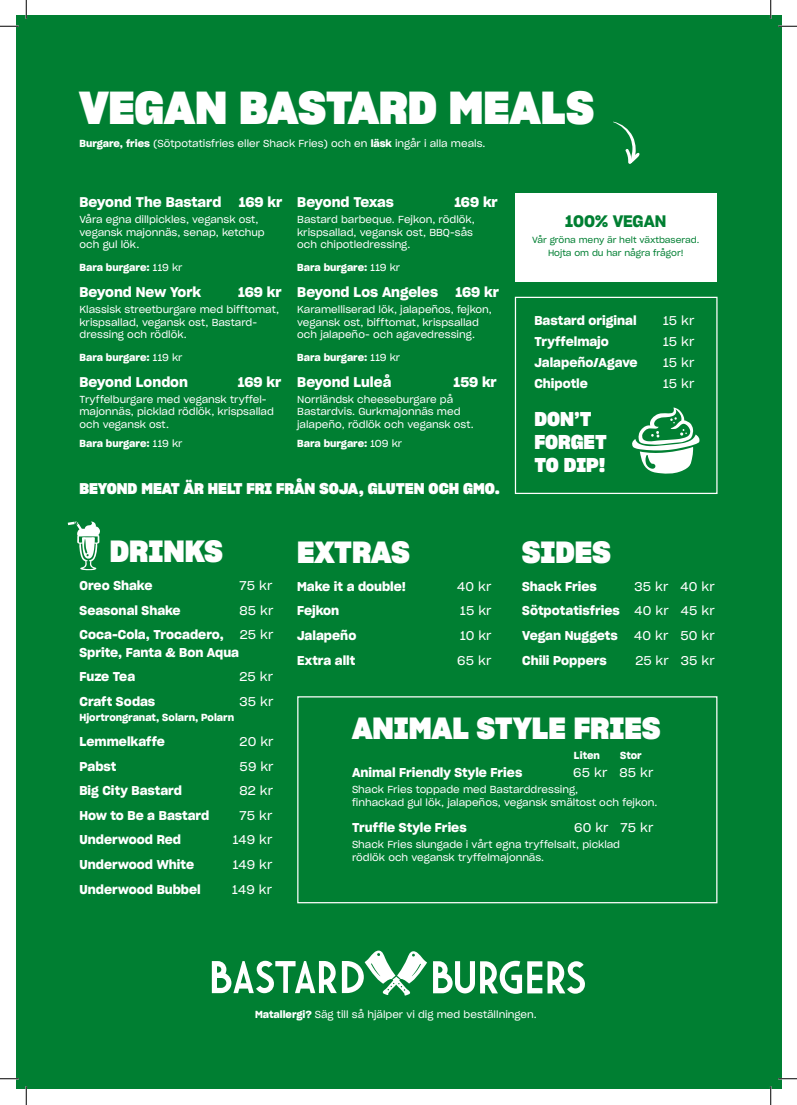
<style>
.page{position:relative;width:797px;height:1105px;background:#fff}
.page>*{position:absolute;margin:0;border:0;box-sizing:border-box;transform-origin:0 0}
.BB_Huvudrubrik_nivå{font:45px "Sharp Grotesk Bold 20";color:#fff}
.BB_Rubrik_nivå_3_Vit{font:29.88px "Sharp Grotesk Bold 20";color:#fff}
.BB_Effekttext_3_vit{font:19.5px/23.4px "Sharp Grotesk Bold 20";color:#fff}
.BB_Rubrik_nivå_3_grö{font:16.25px "Sharp Grotesk Sm Bold 20";letter-spacing:-.005em;color:#007f32}
.BB_Huvudrubrik_nivå-2{font:15.12px "Sharp Grotesk Bold 20";color:#fff}
.BB_Rubrik_nivå_4_Vit{font:13.75px "Sharp Grotesk Sm Bold 20";color:#fff}
.BB_Rubrik_nivå_4_Vit-2{font:12.5px "Sharp Grotesk Sm Bold 20";color:#fff}
.BB_Rubrik_nivå_4_Vit-3{font:12.5px "Sharp Grotesk Book 20";letter-spacing:.015em;color:#fff}
.BB_Brödtext_vit{font:10px/12.5px "Sharp Grotesk Book 20";color:#fff}
.BB_brödtext{font:10px "Sharp Grotesk Book 20";color:#fff}
.BB_Brödtext_vit-2{font:10px "Sharp Grotesk Sm Bold 20";color:#fff}
.BB_Underrubrik_fet_v{font:10px "Sharp Grotesk Sm Bold 20";color:#fff}
.BB_Underrubrik_fet{font:10px "Sharp Grotesk Sm Bold 20";color:#fff}
.BB_Brödtext_grön{font:8.75px/12.5px "Sharp Grotesk Book 20";color:#007f32;text-align:center}
.s1{font-family:"Sharp Grotesk Sm Bold 20"}
.s2{font-family:"Sharp Grotesk Book 20"}
</style>
<div class="page">
<div style="left:16px;top:16px;width:765px;height:1073px;background:#007f32"></div>
<svg style="left:632px;top:407px;width:68px;height:67px"></svg>
<div style="left:515px;top:297px;width:202px;height:197px;border:1px solid #fff"></div>
<div style="left:297px;top:696px;width:420px;height:207px;border:1px solid #fff"></div>
<div style="left:515px;top:193px;width:202px;height:88px;background:#fff"></div>
<svg style="left:433px;top:961px;width:152px;height:33px"></svg>
<svg style="left:212px;top:950px;width:215px;height:46px"></svg>
<svg style="left:613px;top:122px;width:26px;height:42px"></svg>
<svg style="left:68px;top:521px;width:32px;height:49px"></svg>
<svg style="left:0;top:25px;width:19px;height:2px"></svg>
<svg style="left:778px;top:25px;width:19px;height:2px"></svg>
<svg style="left:0;top:1078px;width:19px;height:1px"></svg>
<svg style="left:778px;top:1078px;width:19px;height:1px"></svg>
<svg style="left:25px;top:0;width:2px;height:19px"></svg>
<svg style="left:25px;top:1086px;width:2px;height:19px"></svg>
<svg style="left:770px;top:0;width:1px;height:19px"></svg>
<svg style="left:770px;top:1086px;width:1px;height:19px"></svg>
<p class="BB_Huvudrubrik_nivå" style="left:79px;top:73px;width:516px">VEGAN BASTARD MEALS</p>
<p class="BB_brödtext" style="left:79px;top:136px;width:407px"><span class="s1">Burgare, fries</span> (Sötpotatisfries eller Shack Fries) och en <span class="s1">läsk</span> ingår i alla meals.</p>
<p class="BB_Rubrik_nivå_4_Vit" style="left:79px;top:191px;width:143px">Beyond The Bastard</p>
<p class="BB_Rubrik_nivå_4_Vit" style="left:239px;top:191px;width:45px">169 kr</p>
<p class="BB_Brödtext_vit" style="left:79px;top:213px;width:187px">Våra egna dillpickles, vegansk ost, vegansk majonnäs, senap, ketchup och gul lök.</p>
<p class="BB_Brödtext_vit-2" style="left:79px;top:259px;width:104px">Bara burgare: <span class="s2">119 kr</span></p>
<p class="BB_Rubrik_nivå_4_Vit" style="left:79px;top:281px;width:123px">Beyond New York</p>
<p class="BB_Rubrik_nivå_4_Vit" style="left:238px;top:281px;width:45px">169 kr</p>
<p class="BB_Brödtext_vit" style="left:79px;top:303px;width:201px">Klassisk streetburgare med bifftomat, krispsallad, vegansk ost, Bastard&shy;dressing och rödlök.</p>
<p class="BB_Brödtext_vit-2" style="left:79px;top:349px;width:104px">Bara burgare: <span class="s2">119 kr</span></p>
<p class="BB_Rubrik_nivå_4_Vit" style="left:79px;top:371px;width:110px">Beyond London</p>
<p class="BB_Rubrik_nivå_4_Vit" style="left:238px;top:371px;width:45px">169 kr</p>
<p class="BB_Brödtext_vit" style="left:79px;top:393px;width:196px">Tryffelburgare med vegansk tryffel&shy;majonnäs, picklad rödlök, krispsallad och vegansk ost.</p>
<p class="BB_Brödtext_vit-2" style="left:79px;top:435px;width:104px">Bara burgare: <span class="s2">119 kr</span></p>
<p class="BB_Rubrik_nivå_4_Vit" style="left:297px;top:191px;width:98px">Beyond Texas</p>
<p class="BB_Rubrik_nivå_4_Vit" style="left:454px;top:191px;width:45px">169 kr</p>
<p class="BB_Brödtext_vit" style="left:297px;top:213px;width:179px">Bastard barbeque. Fejkon, rödlök, krispsallad, vegansk ost, BBQ-sås och chipotledressing.</p>
<p class="BB_Brödtext_vit-2" style="left:297px;top:259px;width:104px">Bara burgare: <span class="s2">119 kr</span></p>
<p class="BB_Rubrik_nivå_4_Vit" style="left:297px;top:281px;width:142px">Beyond Los Angeles</p>
<p class="BB_Rubrik_nivå_4_Vit" style="left:455px;top:281px;width:45px">169 kr</p>
<p class="BB_Brödtext_vit" style="left:297px;top:303px;width:196px">Karamelliserad lök, jalapeños, fejkon, vegansk ost, bifftomat, krispsallad och jalapeño- och agavedressing.</p>
<p class="BB_Brödtext_vit-2" style="left:297px;top:349px;width:104px">Bara burgare: <span class="s2">119 kr</span></p>
<p class="BB_Rubrik_nivå_4_Vit" style="left:297px;top:371px;width:96px">Beyond Luleå</p>
<p class="BB_Rubrik_nivå_4_Vit" style="left:453px;top:371px;width:45px">159 kr</p>
<p class="BB_Brödtext_vit" style="left:297px;top:393px;width:178px">Norrländsk cheeseburgare på<br>Bastardvis. Gurkmajonnäs med jalapeño, rödlök och vegansk ost.</p>
<p class="BB_Brödtext_vit-2" style="left:297px;top:435px;width:106px">Bara burgare: <span class="s2">109 kr</span></p>
<p class="BB_Huvudrubrik_nivå-2" style="left:79px;top:477px;width:422px">BEYOND MEAT ÄR HELT FRI FRÅN SOJA, GLUTEN OCH GMO.</p>
<p class="BB_Rubrik_nivå_3_grö" style="left:565px;top:208px;width:102px">100% VEGAN</p>
<p class="BB_Brödtext_grön" style="left:532px;top:233px;width:169px">Vår gröna meny är helt växtbaserad.<br>Hojta om du har några frågor!</p>
<p class="BB_Rubrik_nivå_4_Vit-2" style="left:534px;top:311px;width:104px">Bastard original</p>
<p class="BB_Rubrik_nivå_4_Vit-3" style="left:663px;top:311px;width:33px">15 kr</p>
<p class="BB_Rubrik_nivå_4_Vit-2" style="left:534px;top:332px;width:76px">Tryffelmajo</p>
<p class="BB_Rubrik_nivå_4_Vit-3" style="left:663px;top:332px;width:33px">15 kr</p>
<p class="BB_Rubrik_nivå_4_Vit-2" style="left:534px;top:352px;width:105px">Jalapeño/Agave</p>
<p class="BB_Rubrik_nivå_4_Vit-3" style="left:663px;top:353px;width:33px">15 kr</p>
<p class="BB_Rubrik_nivå_4_Vit-2" style="left:534px;top:373px;width:55px">Chipotle</p>
<p class="BB_Rubrik_nivå_4_Vit-3" style="left:663px;top:373px;width:33px">15 kr</p>
<p class="BB_Effekttext_3_vit" style="left:534px;top:407px;width:59px">DON’T</p>
<p class="BB_Effekttext_3_vit" style="left:534px;top:430px;width:74px">FORGET<br>TO DIP!</p>
<p class="BB_Rubrik_nivå_3_Vit" style="left:110px;top:528px;width:114px">DRINKS</p>
<p class="BB_Rubrik_nivå_4_Vit-2" style="left:79px;top:575px;width:74px">Oreo Shake</p>
<p class="BB_Rubrik_nivå_4_Vit-3" style="left:239px;top:575px;width:34px">75 kr</p>
<p class="BB_Rubrik_nivå_4_Vit-2" style="left:79px;top:600px;width:103px">Seasonal Shake</p>
<p class="BB_Rubrik_nivå_4_Vit-3" style="left:239px;top:600px;width:35px">85 kr</p>
<p class="BB_Rubrik_nivå_4_Vit-2" style="left:79px;top:625px;width:146px">Coca-Cola, Trocadero,</p>
<p class="BB_Rubrik_nivå_4_Vit-3" style="left:240px;top:625px;width:35px">25 kr</p>
<p class="BB_Rubrik_nivå_4_Vit-2" style="left:79px;top:642px;width:161px">Sprite, Fanta &amp; Bon Aqua</p>
<p class="BB_Rubrik_nivå_4_Vit-2" style="left:79px;top:667px;width:57px">Fuze Tea</p>
<p class="BB_Rubrik_nivå_4_Vit-3" style="left:239px;top:667px;width:35px">25 kr</p>
<p class="BB_Rubrik_nivå_4_Vit-2" style="left:79px;top:691px;width:77px">Craft Sodas</p>
<p class="BB_Rubrik_nivå_4_Vit-3" style="left:239px;top:691px;width:35px">35 kr</p>
<p class="BB_Underrubrik_fet_v" style="left:79px;top:710px;width:156px">Hjortrongranat, Solarn, Polarn</p>
<p class="BB_Rubrik_nivå_4_Vit-2" style="left:79px;top:731px;width:87px">Lemmelkaffe</p>
<p class="BB_Rubrik_nivå_4_Vit-3" style="left:239px;top:731px;width:36px">20 kr</p>
<p class="BB_Rubrik_nivå_4_Vit-2" style="left:79px;top:756px;width:38px">Pabst</p>
<p class="BB_Rubrik_nivå_4_Vit-3" style="left:239px;top:756px;width:36px">59 kr</p>
<p class="BB_Rubrik_nivå_4_Vit-2" style="left:79px;top:780px;width:104px">Big City Bastard</p>
<p class="BB_Rubrik_nivå_4_Vit-3" style="left:239px;top:781px;width:35px">82 kr</p>
<p class="BB_Rubrik_nivå_4_Vit-2" style="left:79px;top:805px;width:131px">How to Be a Bastard</p>
<p class="BB_Rubrik_nivå_4_Vit-3" style="left:239px;top:805px;width:34px">75 kr</p>
<p class="BB_Rubrik_nivå_4_Vit-2" style="left:79px;top:830px;width:103px">Underwood Red</p>
<p class="BB_Rubrik_nivå_4_Vit-3" style="left:233px;top:830px;width:41px">149 kr</p>
<p class="BB_Rubrik_nivå_4_Vit-2" style="left:79px;top:854px;width:116px">Underwood White</p>
<p class="BB_Rubrik_nivå_4_Vit-3" style="left:233px;top:854px;width:41px">149 kr</p>
<p class="BB_Rubrik_nivå_4_Vit-2" style="left:79px;top:879px;width:123px">Underwood Bubbel</p>
<p class="BB_Rubrik_nivå_4_Vit-3" style="left:232px;top:879px;width:41px">149 kr</p>
<p class="BB_Rubrik_nivå_3_Vit" style="left:297px;top:529px;width:114px">EXTRAS</p>
<p class="BB_Rubrik_nivå_4_Vit-2" style="left:297px;top:576px;width:110px">Make it a double!</p>
<p class="BB_Rubrik_nivå_4_Vit-3" style="left:457px;top:576px;width:36px">40 kr</p>
<p class="BB_Rubrik_nivå_4_Vit-2" style="left:297px;top:601px;width:44px">Fejkon</p>
<p class="BB_Rubrik_nivå_4_Vit-3" style="left:460px;top:601px;width:33px">15 kr</p>
<p class="BB_Rubrik_nivå_4_Vit-2" style="left:297px;top:625px;width:61px">Jalapeño</p>
<p class="BB_Rubrik_nivå_4_Vit-3" style="left:460px;top:625px;width:33px">10 kr</p>
<p class="BB_Rubrik_nivå_4_Vit-2" style="left:297px;top:650px;width:60px">Extra allt</p>
<p class="BB_Rubrik_nivå_4_Vit-3" style="left:457px;top:650px;width:36px">65 kr</p>
<p class="BB_Rubrik_nivå_3_Vit" style="left:522px;top:529px;width:90px">SIDES</p>
<p class="BB_Rubrik_nivå_4_Vit-2" style="left:522px;top:576px;width:76px">Shack Fries</p>
<p class="BB_Rubrik_nivå_4_Vit-3" style="left:634px;top:576px;width:82px">35 kr 40 kr</p>
<p class="BB_Rubrik_nivå_4_Vit-2" style="left:522px;top:601px;width:194px">Sötpotatisfries <span class="s2">40 kr 45 kr</span></p>
<p class="BB_Rubrik_nivå_4_Vit-2" style="left:522px;top:625px;width:97px">Vegan Nuggets</p>
<p class="BB_Rubrik_nivå_4_Vit-3" style="left:634px;top:625px;width:82px">40 kr 50 kr</p>
<p class="BB_Rubrik_nivå_4_Vit-2" style="left:522px;top:650px;width:86px">Chili Poppers</p>
<p class="BB_Rubrik_nivå_4_Vit-3" style="left:635px;top:650px;width:81px">25 kr 35 kr</p>
<p class="BB_Rubrik_nivå_3_Vit" style="left:352px;top:705px;width:309px">ANIMAL STYLE FRIES</p>
<p class="BB_Underrubrik_fet" style="left:574px;top:747px;width:28px">Liten</p>
<p class="BB_Underrubrik_fet" style="left:620px;top:747px;width:23px">Stor</p>
<p class="BB_Rubrik_nivå_4_Vit-2" style="left:352px;top:763px;width:172px">Animal Friendly Style Fries</p>
<p class="BB_Rubrik_nivå_4_Vit-3" style="left:573px;top:763px;width:82px">65 kr 85 kr</p>
<p class="BB_Brödtext_vit" style="left:352px;top:783px;width:307px">Shack Fries toppade med Bastarddressing,<br>finhackad gul lök, jalapeños, vegansk smältost och fejkon.</p>
<p class="BB_Rubrik_nivå_4_Vit-2" style="left:352px;top:817px;width:116px">Truffle Style Fries</p>
<p class="BB_Rubrik_nivå_4_Vit-3" style="left:574px;top:817px;width:81px">60 kr 75 kr</p>
<p class="BB_Brödtext_vit" style="left:352px;top:838px;width:269px">Shack Fries slungade i vårt egna tryffelsalt, picklad rödlök och vegansk tryffelmajonnäs.</p>
<p class="BB_brödtext" style="left:255px;top:1006px;width:283px"><span class="s1">Matallergi?</span> Säg till så hjälper vi dig med beställningen.</p>
</div>
